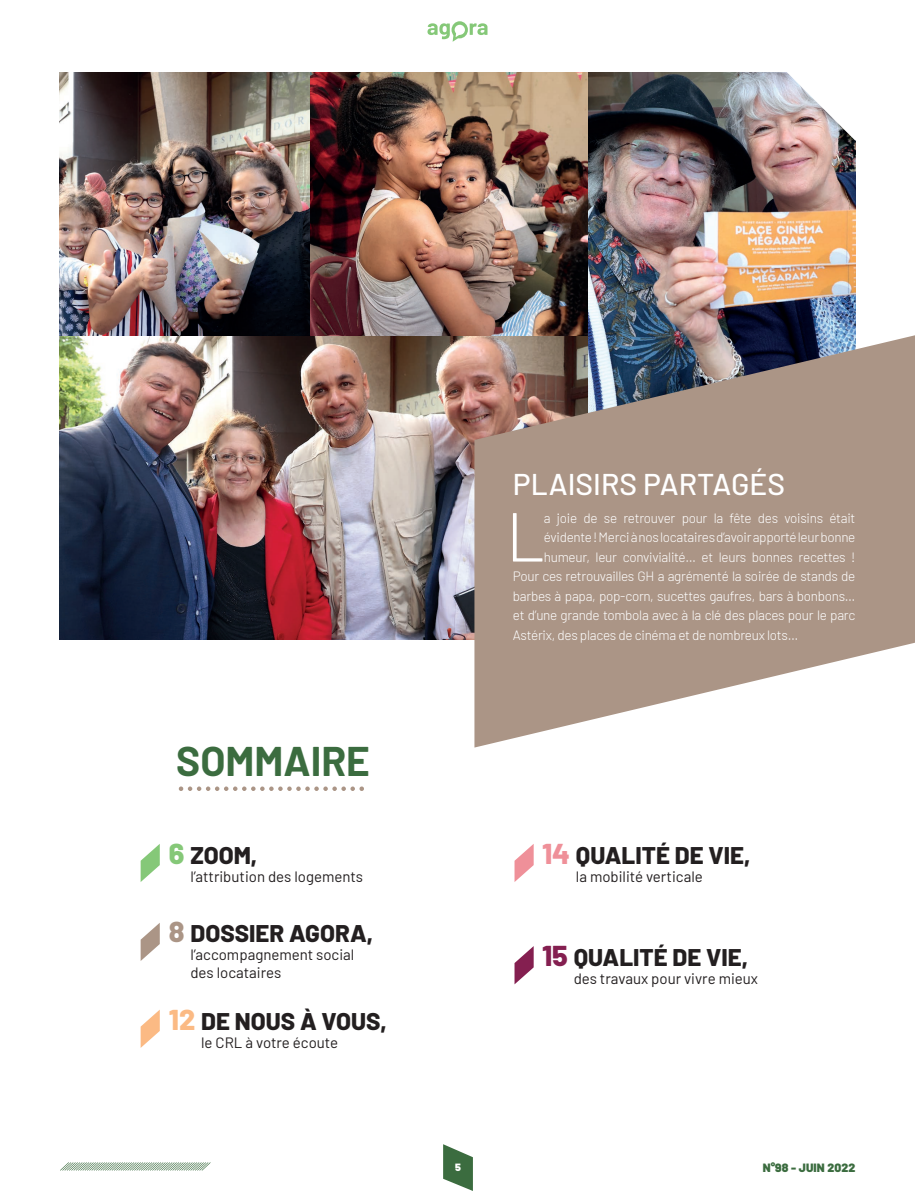
<style>
.page{position:relative;width:915px;height:1191px;background:#fff}
.page>*{position:absolute;margin:0;border:0;box-sizing:border-box;transform-origin:0 0}
.t1{font:300 69.15px "Barlow";color:#fff}
.t2{font:700 40.5px "Barlow";color:#3b6c3f}
.t3{font:500 30px "Barlow";color:#fff}
.t4{font:800 24.15px "Barlow";color:#231f20}
.t5{font:15px/18px "Barlow";color:#231f20}
.t6{font:300 13.5px "Barlow";letter-spacing:-.02em;color:#fff}
.t7{font:900 12px "Barlow";letter-spacing:.01em;color:#3b6c3f}
.t8{font:900 10.5px "Barlow";color:#fff}
.s1{font-size:28.65px;color:#ef9099}
.s2{font-size:28.65px;color:#85c878}
.s3{font-size:28.65px;color:#ab9586}
.s4{font-size:28.65px;color:#841f50}
.s5{font-size:28.65px;color:#fbba84}
</style>
<div class="page">
<svg style="left:179px;top:786px;width:185px;height:5px"></svg>
<img style="left:60px;top:72px;width:250px;height:264px">
<img style="left:587px;top:72px;width:268px;height:257px">
<img style="left:310px;top:72px;width:277px;height:264px">
<img style="left:60px;top:336px;width:414px;height:303px">
<svg style="left:474px;top:329px;width:440px;height:418px;background:#ad9c92"></svg>
<svg style="left:141px;top:844px;width:19px;height:38px"></svg>
<svg style="left:514px;top:844px;width:19px;height:38px"></svg>
<svg style="left:141px;top:923px;width:19px;height:38px"></svg>
<svg style="left:514px;top:946px;width:19px;height:38px"></svg>
<svg style="left:141px;top:1009px;width:19px;height:39px"></svg>
<svg style="left:786px;top:72px;width:70px;height:69px"></svg>
<svg style="left:443px;top:1144px;width:30px;height:47px"></svg>
<svg style="left:60px;top:1162px;width:150px;height:8px"></svg>
<svg style="left:469px;top:23px;width:18px;height:12px"></svg>
<svg style="left:451px;top:21px;width:16px;height:17px"></svg>
<div style="left:454px;top:25px;width:11px;height:10px;background:#fff;border-radius:50%"></div>
<svg style="left:427px;top:23px;width:33px;height:19px"></svg>
<h2 class="t2" style="left:176px;top:732px;width:195px">SOMMAIRE</h2>
<h3 class="t3" style="left:512px;top:462px;width:273px">PLAISIRS PARTAGÉS</h3>
<h1 class="t1" style="left:505px;top:487px;width:41px">L</h1>
<p class="t6" style="left:543px;top:508px;width:313px">a joie de se retrouver pour la fête des voisins était</p>
<p class="t6" style="left:543px;top:527px;width:313px">évidente ! Merci à nos locataires d’avoir apporté leur bonne</p>
<p class="t6" style="left:543px;top:547px;width:313px">humeur, leur convivialité… et leurs bonnes recettes !</p>
<p class="t6" style="left:512px;top:566px;width:344px">Pour ces retrouvailles GH a agrémenté la soirée de stands de</p>
<p class="t6" style="left:512px;top:586px;width:344px">barbes à papa, pop-corn, sucettes gaufres, bars à bonbons…</p>
<p class="t6" style="left:512px;top:605px;width:344px">et d’une grande tombola avec à la clé des places pour le parc</p>
<p class="t6" style="left:512px;top:625px;width:287px">Astérix, des places de cinéma et de nombreux lots…</p>
<h3 class="t4" style="left:542px;top:837px;width:210px"><span class="s1">14</span> QUALITÉ DE VIE,</h3>
<p class="t5" style="left:575px;top:867px;width:128px">la mobilité verticale</p>
<h3 class="t4" style="left:169px;top:837px;width:90px"><span class="s2">6</span> ZOOM,</h3>
<p class="t5" style="left:190px;top:867px;width:174px">l’attribution des logements</p>
<h3 class="t4" style="left:169px;top:915px;width:206px"><span class="s3">8</span> DOSSIER AGORA,</h3>
<p class="t5" style="left:190px;top:944px;width:165px">l’accompagnement social des locataires</p>
<h3 class="t4" style="left:542px;top:939px;width:207px"><span class="s4">15</span> QUALITÉ DE VIE,</h3>
<p class="t5" style="left:573px;top:968px;width:186px">des travaux pour vivre mieux</p>
<h3 class="t4" style="left:169px;top:1003px;width:219px"><span class="s5">12</span> DE NOUS À VOUS,</h3>
<p class="t5" style="left:201px;top:1032px;width:138px">le CRL à votre écoute</p>
<p class="t8" style="left:455px;top:1159px;width:7px">5</p>
<p class="t7" style="left:762px;top:1158px;width:94px">N°98 - JUIN 2022</p>
</div>
